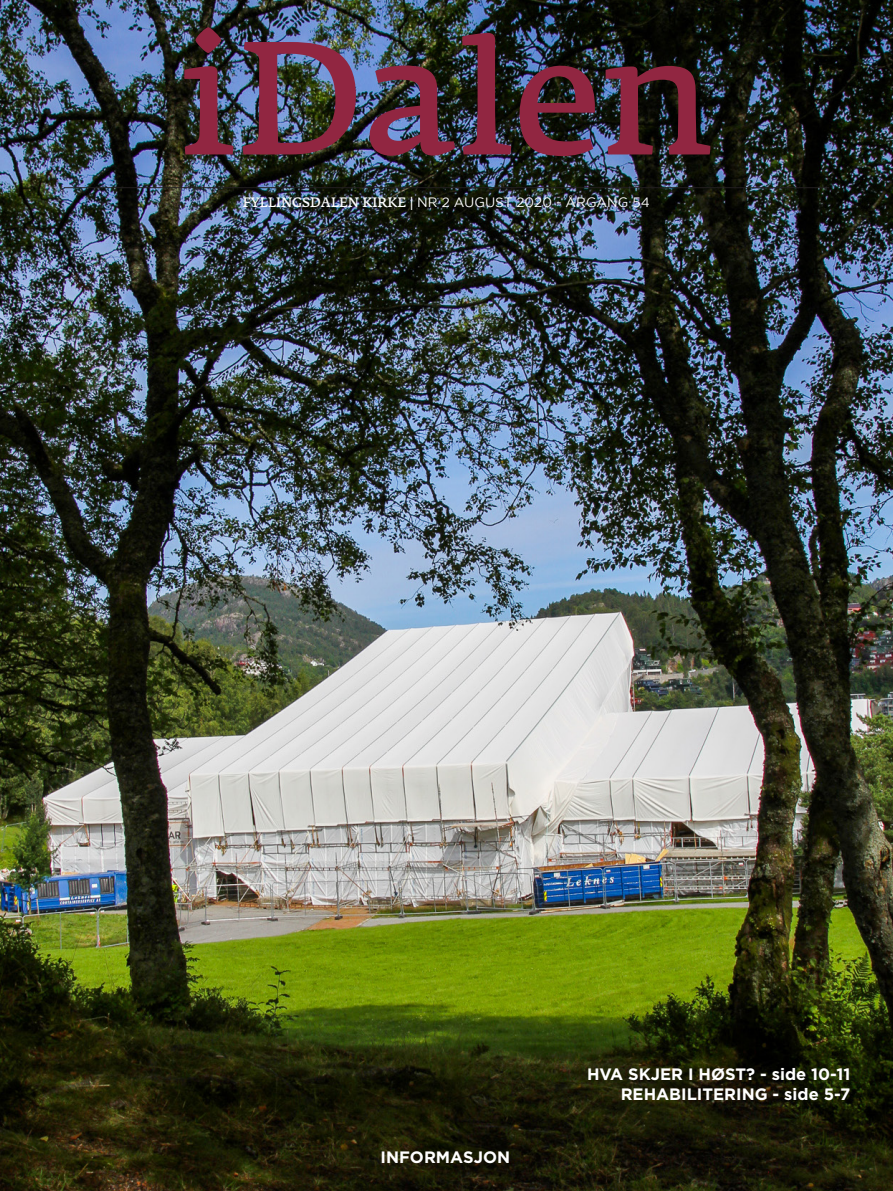
<style>
.page{position:relative;width:893px;height:1191px;background:#fff}
.page>*{position:absolute;margin:0;border:0;box-sizing:border-box;transform-origin:0 0}
.t1{font:159px "Fedra Serif A Pro";color:#912641}
.t2{font:700 16.5px "Gotham";color:#fff}
.t3{font:13.5px "Gotham";color:#fff}
.s1{font-family:"Fedra Serif A Pro"}
</style>
<div class="page">
<img style="left:0;top:0;width:893px;height:1191px">
<hr style="left:64px;top:187px;width:765px;height:1px;background:#231f20">
<p class="t1" style="left:179px;top:-1px;width:537px">iDalen</p>
<p class="t3" style="left:243px;top:195px;width:408px"><span class="s1">FYLLINGSDALEN KIRKE |</span> NR 2 AUGUST 2020 - ÅRGANG 54</p>
<p class="t2" style="left:381px;top:1147px;width:131px">INFORMASJON</p>
<p class="t2" style="left:587px;top:1064px;width:265px">HVA SKJER I HØST? - side 10-11</p>
<p class="t2" style="left:621px;top:1084px;width:231px">REHABILITERING - side 5-7</p>
</div>
